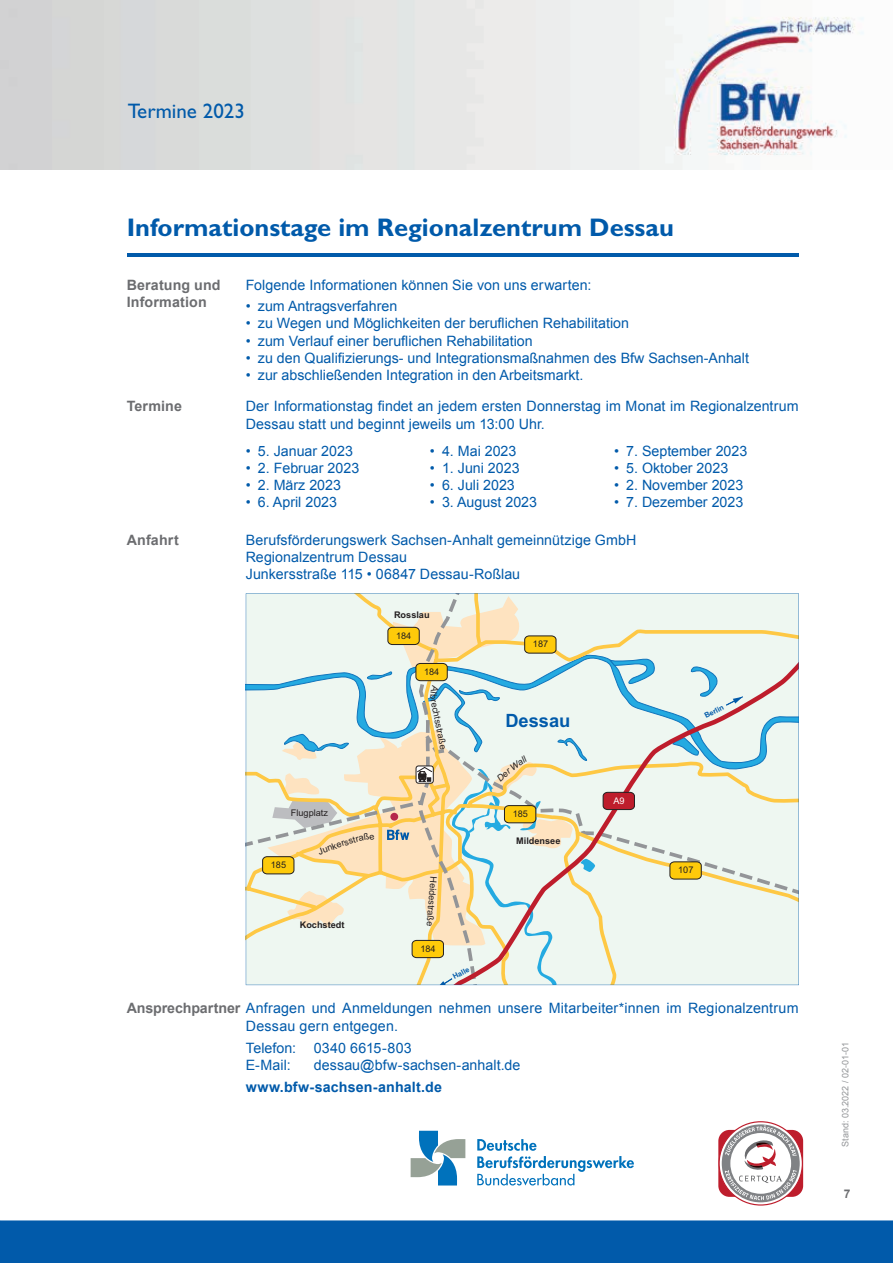
<style>
.page{position:relative;width:893px;height:1263px;background:#fff}
.page>*{position:absolute;margin:0;border:0;box-sizing:border-box;transform-origin:0 0}
.t1{font:700 25.5px "Gill Sans Std";color:#015aaa}
.t2{font:21px "Gill Sans Std";color:#015aaa}
.t3{font:700 18.3px "Arial";color:#015aaa}
.t4{font:14.25px/17.2px "Arial";color:#015aaa}
.t5{font:700 14.25px/17.1px "Arial";letter-spacing:.01em;color:#6c6d70}
.t6{font:700 14.25px "Arial";letter-spacing:.01em;color:#015aaa}
.t7{font:700 12px "Arial";color:#6c6d70}
.t8{font:9.15px "Arial";color:#231f20}
.t9{font:700 9.15px "Arial";color:#231f20}
.t10{font:9.15px "Arial";color:#fff}
.t11{font:9px "Arial";color:#939598}
.t12{font:700 7.35px "Arial";color:#015aaa}
.s1{font-weight:700;color:#6c6d70}
</style>
<div class="page">
<div style="left:0;top:1220px;width:893px;height:43px;background:#015aaa"></div>
<img style="left:0;top:0;width:864px;height:170px">
<svg style="left:718px;top:1121px;width:85px;height:84px"></svg>
<svg style="left:411px;top:1131px;width:54px;height:54px"></svg>
<svg style="left:477px;top:1139px;width:157px;height:46px"></svg>
<svg style="left:246px;top:593px;width:553px;height:392px;background:#e4ebe3"></svg>
<hr style="left:127px;top:254px;width:672px;height:3px;background:#015aaa">
<svg style="left:262px;top:596px;width:334px;height:389px;background:#e5e7d4"></svg>
<h2 class="t2" style="left:128px;top:99px;width:119px">Termine 2023</h2>
<h1 class="t1" style="left:127px;top:213px;width:549px">Informationstage im Regionalzentrum Dessau</h1>
<p class="t5" style="left:127px;top:277px;width:95px">Beratung und<br>Information</p>
<p class="t4" style="left:246px;top:276px;width:347px">Folgende Informationen können Sie von uns erwarten:</p>
<p class="t4" style="left:246px;top:298px;width:153px">• zum Antragsverfahren</p>
<p class="t4" style="left:246px;top:315px;width:385px">• zu Wegen und Möglichkeiten der beruflichen Rehabilitation</p>
<p class="t4" style="left:246px;top:332px;width:288px">• zum Verlauf einer beruflichen Rehabilitation</p>
<p class="t4" style="left:246px;top:349px;width:505px">• zu den Qualifizierungs- und Integrationsmaßnahmen des Bfw Sachsen-Anhalt</p>
<p class="t4" style="left:246px;top:366px;width:339px">• zur abschließenden Integration in den Arbeitsmarkt.</p>
<p class="t5" style="left:127px;top:398px;width:57px">Termine</p>
<p class="t4" style="left:246px;top:398px;width:554px">Der Informationstag findet an jedem ersten Donnerstag im Monat im Regionalzentrum<br>Dessau statt und beginnt jeweils um 13:00 Uhr.</p>
<p class="t4" style="left:246px;top:442px;width:109px">• 5. Januar 2023</p>
<p class="t4" style="left:246px;top:459px;width:115px">• 2. Februar 2023</p>
<p class="t4" style="left:246px;top:476px;width:97px">• 2. März 2023</p>
<p class="t4" style="left:246px;top:493px;width:93px">• 6. April 2023</p>
<p class="t4" style="left:614px;top:442px;width:135px">• 7. September 2023</p>
<p class="t4" style="left:614px;top:459px;width:116px">• 5. Oktober 2023</p>
<p class="t4" style="left:614px;top:476px;width:131px">• 2. November 2023</p>
<p class="t4" style="left:614px;top:493px;width:131px">• 7. Dezember 2023</p>
<p class="t4" style="left:430px;top:442px;width:88px">• 4. Mai 2023</p>
<p class="t4" style="left:430px;top:459px;width:91px">• 1. Juni 2023</p>
<p class="t4" style="left:430px;top:476px;width:86px">• 6. Juli 2023</p>
<p class="t4" style="left:430px;top:493px;width:109px">• 3. August 2023</p>
<p class="t5" style="left:127px;top:532px;width:54px">Anfahrt</p>
<p class="t4" style="left:246px;top:531px;width:392px">Berufsförderungswerk Sachsen-Anhalt gemeinnützige GmbH<br>Regionalzentrum Dessau<br>Junkersstraße 115 • 06847 Dessau-Roßlau</p>
<p class="t8" style="left:291px;top:807px;width:39px">Flugplatz</p>
<p class="t8" style="left:271px;top:859px;width:17px">185</p>
<p class="t9" style="left:300px;top:919px;width:46px">Kochstedt</p>
<p class="t9" style="left:394px;top:609px;width:37px">Rosslau</p>
<p class="t8" style="left:396px;top:629px;width:17px">184</p>
<p class="t8" style="left:424px;top:666px;width:17px">184</p>
<p class="t8" style="left:441px;top:706px;width:44px;rotate:79deg">chtsstraße</p>
<p class="t8" style="left:440px;top:877px;width:51px;rotate:95deg">He di estraße</p>
<p class="t8" style="left:420px;top:943px;width:17px">184</p>
<p class="t12" style="left:451px;top:973px;width:19px;rotate:-27deg">Halle</p>
<p class="t8" style="left:533px;top:638px;width:17px">187</p>
<p class="t3" style="left:505px;top:708px;width:67px">Dessau</p>
<p class="t8" style="left:513px;top:808px;width:17px">185</p>
<p class="t9" style="left:516px;top:835px;width:46px">Mildensee</p>
<p class="t10" style="left:613px;top:794px;width:13px">A9</p>
<p class="t12" style="left:703px;top:712px;width:22px;rotate:-27deg">Berlin</p>
<p class="t8" style="left:678px;top:864px;width:17px">107</p>
<p class="t4" style="left:246px;top:999px;width:554px;line-height:18px;text-indent:-119px"><span class="s1">Ansprechpartner</span> Anfragen und Anmeldungen nehmen unsere Mitarbeiter*innen im Regionalzentrum<br>Dessau gern entgegen.</p>
<p class="t4" style="left:246px;top:1039px;width:167px">Telefon: 0340 6615-803<br>E-Mail:</p>
<p class="t4" style="left:314px;top:1057px;width:208px">dessau@bfw-sachsen-anhalt.de</p>
<p class="t6" style="left:246px;top:1077px;width:198px">www.bfw-sachsen-anhalt.de</p>
<p class="t11" style="left:839px;top:1147px;width:106px;rotate:-90deg">Stand: 03.2022 / 02-01-01</p>
<p class="t7" style="left:844px;top:1185px;width:8px">7</p>
</div>
